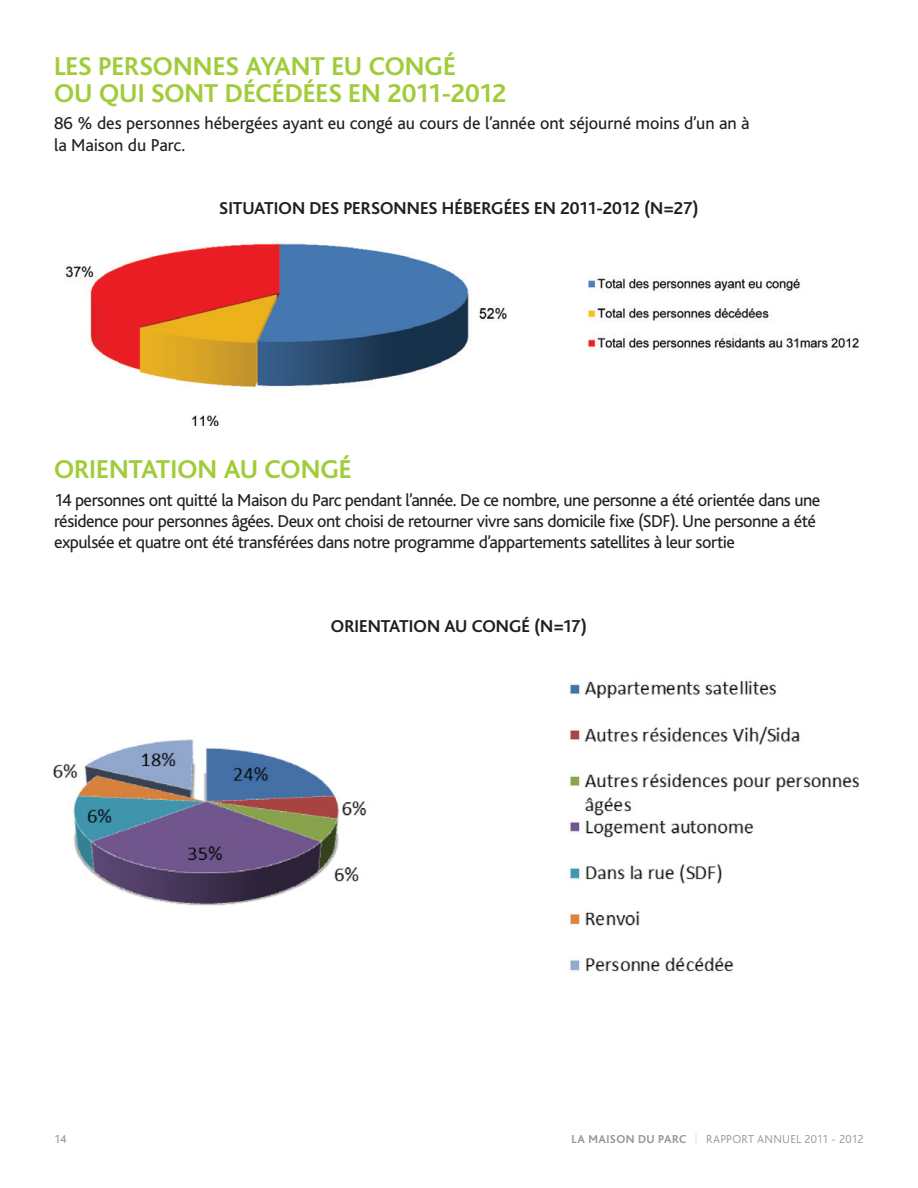
<style>
.page{position:relative;width:918px;height:1188px;background:#fff}
.page>*{position:absolute;margin:0;border:0;box-sizing:border-box;transform-origin:0 0}
.t1{font:700 27px/27px "Bliss";color:#a1cc3a}
.t2{font:18px/21px "Bliss";letter-spacing:-.025em;color:#231f20}
.t3{font:18px/21.6px "Bliss";color:#231f20}
.t4{font:700 18px "Bliss";letter-spacing:.005em;color:#231f20}
.t5{font:300 12px "Bliss";letter-spacing:.02em;color:#939598}
.t6{font:12px "Bliss";color:#939598}
.s1{font-weight:700}
.s2{font-family:"Avant Garde";font-weight:200;color:#a1cc3a}
</style>
<div class="page">
<img style="left:65px;top:243px;width:794px;height:183px">
<img style="left:53px;top:680px;width:807px;height:292px">
<p class="t1" style="left:54px;top:53px;width:454px">LES PERSONNES AYANT EU CONGÉ<br>OU QUI SONT DÉCÉDÉES EN 2011-2012</p>
<p class="t3" style="left:54px;top:113px;width:697px">86 % des personnes hébergées ayant eu congé au cours de l’année ont séjourné moins d’un an à la Maison du Parc.</p>
<p class="t4" style="left:219px;top:199px;width:481px">SITUATION DES PERSONNES H ÉBERGÉES EN 2011-2012 (N=27)</p>
<p class="t1" style="left:54px;top:456px;width:299px">ORIENTATION AU CONGÉ</p>
<p class="t2" style="left:54px;top:490px;width:768px">14 personnes ont quitté la Maison du Parc pendant l’année. De ce nombre, une personne a été orientée dans une résidence pour personnes âgées. Deux ont choisi de retourner vivre sans domicile fixe (SDF). U ne personne a été expulsée et quatre ont été transférées dans notre programme d’appartements satellites à leur sortie</p>
<p class="t4" style="left:331px;top:616px;width:257px">ORIENTATION AU CONGÉ (N=17)</p>
<p class="t6" style="left:54px;top:1133px;width:14px">14</p>
<p class="t5" style="left:571px;top:1133px;width:294px"><span class="s1">LA MAISON DU PARC</span> <span class="s2">|</span> RAPPORT ANNUEL 2011 - 2012</p>
</div>
